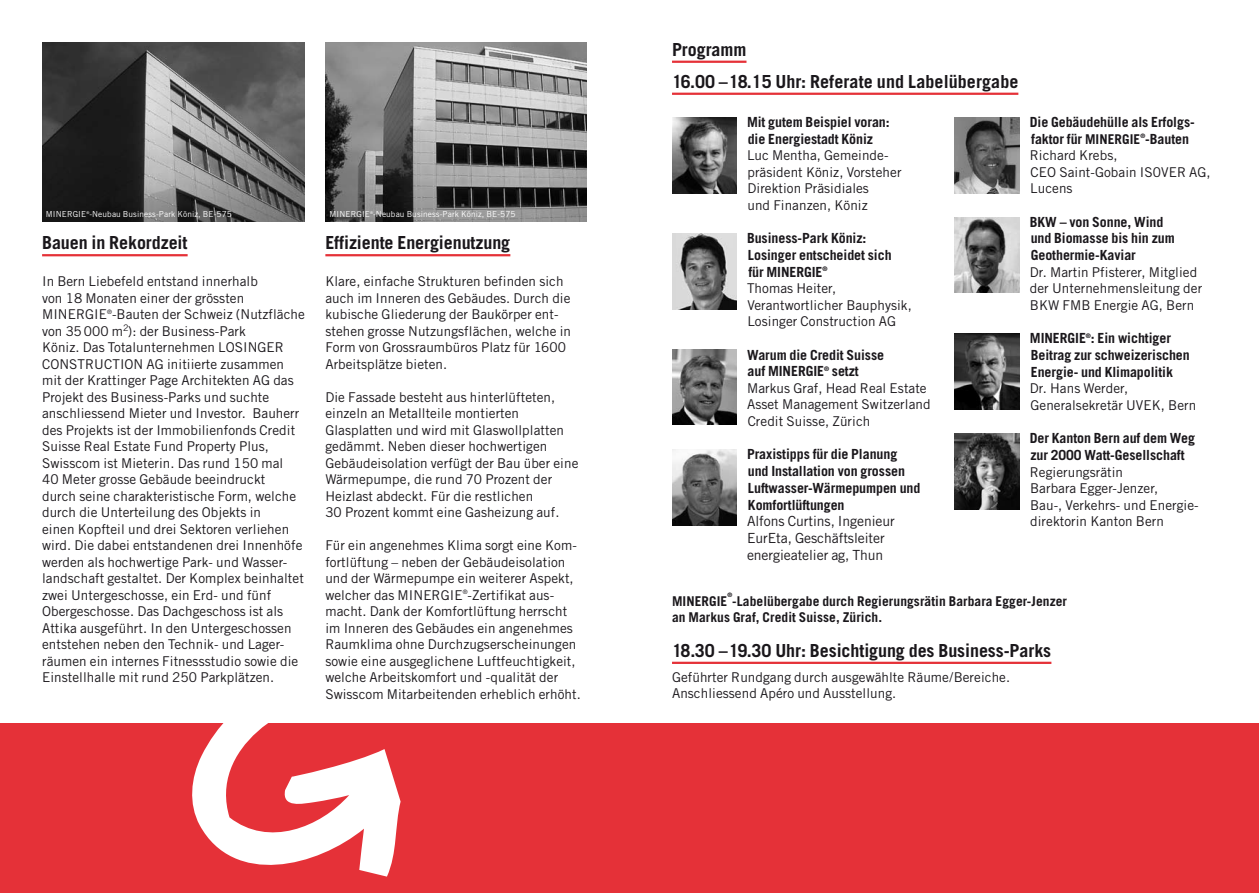
<style>
.page{position:relative;width:1259px;height:893px;background:#fff}
.page>*{position:absolute;margin:0;border:0;box-sizing:border-box;transform-origin:0 0}
.t1{font:700 18px/32px "Trade Gothic LT Std";letter-spacing:-.005em;color:#1a171b}
.t2{font:700 13.95px/16.8px "Trade Gothic LT Std";letter-spacing:-.005em;color:#1a171b}
.t3{font:13.95px/16.8px "Trade Gothic LT Std";letter-spacing:-.005em;color:#1a171b}
.t4{font:13.5px/16.5px "Trade Gothic LT Std";letter-spacing:.005em;color:#1a171b}
.t5{font:700 13.5px "Trade Gothic LT Std";letter-spacing:.005em;color:#1a171b}
.t6{font:8.25px "Trade Gothic";letter-spacing:.015em;color:#fff}
.t7{font:700 6.3px "Trade Gothic LT Std";color:#1a171b}
.t8{font:700 6.15px "Trade Gothic LT Std";color:#1a171b}
.t9{font:3.75px "Trade Gothic";color:#fff}
.s1{font-size:13.5px}
</style>
<div class="page">
<div style="left:0;top:723px;width:1258px;height:170px;background:#e53138"></div>
<svg style="left:192px;top:723px;width:208px;height:154px"></svg>
<hr style="left:42px;top:254px;width:146px;height:2px;background:#e53138">
<hr style="left:325px;top:254px;width:185px;height:2px;background:#e53138">
<img style="left:672px;top:117px;width:65px;height:76px">
<img style="left:672px;top:233px;width:65px;height:76px">
<img style="left:672px;top:350px;width:65px;height:75px">
<img style="left:672px;top:449px;width:65px;height:76px">
<img style="left:955px;top:117px;width:64px;height:76px">
<img style="left:955px;top:217px;width:64px;height:76px">
<img style="left:955px;top:333px;width:64px;height:76px">
<img style="left:955px;top:433px;width:64px;height:76px">
<img style="left:43px;top:43px;width:261px;height:178px">
<img style="left:325px;top:43px;width:262px;height:178px">
<hr style="left:672px;top:61px;width:74px;height:2px;background:#e53138">
<hr style="left:672px;top:93px;width:346px;height:2px;background:#e53138">
<hr style="left:672px;top:662px;width:379px;height:2px;background:#e53138">
<p class="t6" style="left:46px;top:209px;width:187px">MINERGIE -Neubau Business-Park Köniz, BE-575</p>
<p class="t9" style="left:86px;top:210px;width:4px">®</p>
<p class="t6" style="left:330px;top:209px;width:187px">MINERGIE -Neubau Business-Park Köniz, BE-575</p>
<p class="t9" style="left:370px;top:210px;width:4px">®</p>
<h1 class="t1" style="left:42px;top:226px;width:147px">Bauen in Rekordzeit</h1>
<p class="t4" style="left:42px;top:273px;width:264px">In Bern Liebefeld entstand innerhalb<br>von 18 Monaten einer der grössten MINERGIE<sup>®</sup>-Bauten der Schweiz (Nutzfläche von 35000 m<sup>2</sup>): der Business-Park<br>Köniz. Das Totalunternehmen LOSINGER CONSTRUCTION AG initiierte zusammen mit der Krattinger Page Architekten AG das Projekt des Business-Parks und suchte anschliessend Mieter und Investor. Bauherr des Projekts ist der Immobilienfonds Credit Suisse Real Estate Fund Property Plus, Swisscom ist Mieterin. Das rund 150 mal<br>40 Meter grosse Gebäude beeindruckt<br>durch seine charakteristische Form, welche durch die Unterteilung des Objekts in<br>einen Kopfteil und drei Sektoren verliehen wird. Die dabei entstandenen drei Innenhöfe werden als hochwertige Park- und Wasser&shy;landschaft gestaltet. Der Komplex beinhaltet zwei Untergeschosse, ein Erd- und fünf Obergeschosse. Das Dachgeschoss ist als Attika ausgeführt. In den Untergeschossen entstehen neben den Technik- und Lager&shy;räumen ein internes Fitnessstudio sowie die Einstellhalle mit rund 250 Parkplätzen.</p>
<h1 class="t1" style="left:325px;top:226px;width:186px">Effiziente Energienutzung</h1>
<p class="t4" style="left:325px;top:273px;width:247px">Klare, einfache Strukturen befinden sich auch im Inneren des Gebäudes. Durch die kubische Gliederung der Baukörper ent&shy;stehen grosse Nutzungsflächen, welche in Form von Grossraumbüros Platz für 1600<br>Arbeitsplätze bieten.</p>
<p class="t4" style="left:325px;top:389px;width:255px">Die Fassade besteht aus hinterlüfteten, einzeln an Metallteile montierten Glasplatten und wird mit Glaswollplatten gedämmt. Neben dieser hochwertigen Gebäudeisolation verfügt der Bau über eine Wärmepumpe, die rund 70 Prozent der Heizlast abdeckt. Für die restlichen<br>30 Prozent kommt eine Gasheizung auf.</p>
<p class="t4" style="left:325px;top:537px;width:257px">Für ein angenehmes Klima sorgt eine Kom&shy;fortlüftung – neben der Gebäudeisolation und der Wärmepumpe ein weiterer Aspekt, welcher das MINERGIE<sup>®</sup>-Zertifikat aus&shy;macht. Dank der Komfortlüftung herrscht im Inneren des Gebäudes ein angenehmes Raumklima ohne Durchzugserscheinungen sowie eine ausgeglichene Luftfeuchtigkeit, welche Arbeitskomfort und -qualität der Swisscom Mitarbeitenden erheblich erhöht.</p>
<h1 class="t1" style="left:672px;top:33px;width:348px">Programm<br>16.00 – 18.15 Uhr: Referate und Labelübergabe</h1>
<p class="t2" style="left:747px;top:113px;width:144px">Mit gutem Beispiel voran: die Energiestadt Köniz</p>
<p class="t4" style="left:747px;top:147px;width:156px">Luc Mentha, Gemeinde&shy;präsident Köniz, Vorsteher<br>Direktion Präsidiales<br>und Finanzen, Köniz</p>
<p class="t2" style="left:747px;top:230px;width:146px">Business-Park Köniz:<br>Losinger entscheidet sich für MINERGIE</p>
<p class="t7" style="left:822px;top:265px;width:7px">®</p>
<p class="t4" style="left:747px;top:280px;width:166px">Thomas Heiter,<br>Verantwortlicher Bauphysik,<br>Losinger Construction AG</p>
<p class="t2" style="left:747px;top:346px;width:139px">Warum die Credit Suisse auf MINERGIE</p>
<p class="t7" style="left:824px;top:365px;width:7px">®</p>
<p class="t2" style="left:832px;top:363px;width:28px">setzt</p>
<p class="t4" style="left:747px;top:380px;width:185px">Markus Graf, Head Real Estate<br>Asset Management Switzerland<br>Credit Suisse, Zürich</p>
<p class="t2" style="left:747px;top:446px;width:175px">Praxistipps für die Planung und Installation von grossen<br>Luftwasser-Wärmepumpen und<br>Komfortlüftungen</p>
<p class="t3" style="left:747px;top:513px;width:149px">Alfons Curtins, Ingenieur<br>EurEta, Geschäftsleiter energieatelier ag, Thun</p>
<p class="t2" style="left:1030px;top:113px;width:166px">Die Gebäudehülle als Erfolgs&shy;faktor für <span class="s1">MINERGIE</span><sup>®</sup>-Bauten</p>
<p class="t4" style="left:1030px;top:147px;width:182px">Richard Krebs,<br>CEO Saint-Gobain IS0VER AG,<br>Lucens</p>
<p class="t2" style="left:1030px;top:213px;width:146px">BKW – von Sonne, Wind und Biomasse bis hin zum<br>Geothermie-Kaviar</p>
<p class="t4" style="left:1030px;top:263px;width:174px">Dr. Martin Pfisterer, Mitglied der Unternehmensleitung der<br>BKW FMB Energie AG, Bern</p>
<p class="t2" style="left:1030px;top:330px;width:143px">MINERGIE : Ein wichtiger</p>
<p class="t7" style="left:1086px;top:332px;width:7px">®</p>
<p class="t2" style="left:1030px;top:347px;width:160px">Beitrag zur schweizerischen<br>Energie- und Klimapolitik</p>
<p class="t4" style="left:1030px;top:380px;width:168px">Dr. Hans Werder,<br>Generalsekretär UVEK, Bern</p>
<p class="t2" style="left:1030px;top:430px;width:167px">Der Kanton Bern auf dem Weg zur 2000 Watt-Gesellschaft</p>
<p class="t4" style="left:1030px;top:463px;width:170px">Regierungsrätin<br>Barbara Egger-Jenzer,<br>Bau-, Verkehrs- und Energie&shy;direktorin Kanton Bern</p>
<p class="t8" style="left:727px;top:591px;width:6px">®</p>
<p class="t5" style="left:672px;top:609px;width:212px">an Markus Graf, Credit Suisse, Zürich.</p>
<h1 class="t1" style="left:672px;top:634px;width:381px">18.30 – 19.30 Uhr: Besichtigung des Business-Parks</h1>
<p class="t4" style="left:672px;top:668px;width:340px">Geführter Rundgang durch ausgewählte Räume/Bereiche.<br>Anschliessend Apéro und Ausstellung.</p>
<p class="t5" style="left:672px;top:592px;width:396px">MINERGIE -Labelübergabe durch Regierungsrätin Barbara Egger-Jenzer</p>
</div>
